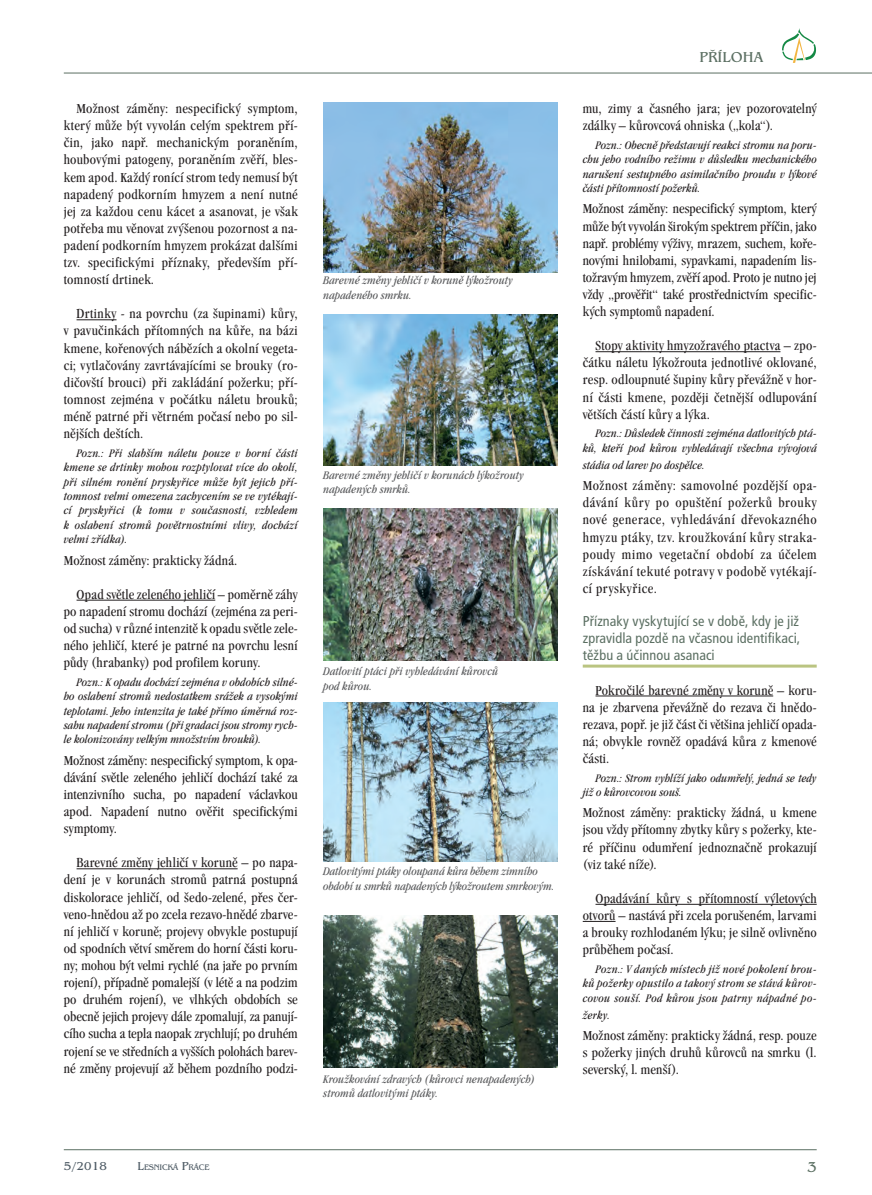
<style>
.page{position:relative;width:872px;height:1195px;background:#fff}
.page>*{position:absolute;margin:0;border:0;box-sizing:border-box;transform-origin:0 0}
.t1{font:15px "Benguiat CE";color:#5b6f62}
.t2{font:condensed 14.25px/17.1px "Garamond CE";letter-spacing:.015em;color:#231f20;text-align:justify}
.t3{font:condensed 14.25px/17.1px "Frutiger CE";letter-spacing:.005em;color:#5b6f62;text-align:justify}
.t4{font:italic condensed 12px/14.4px "Garamond CE";letter-spacing:.01em;color:#231f20;text-align:justify}
.t5{font:italic condensed 12px/14.4px "Garamond CE";letter-spacing:.01em;color:#57585a}
.t6{font:12px "Benguiat CE";color:#4c5963}
.t7{font:8.4px "Benguiat CE";letter-spacing:-.03em;color:#4c5963}
.s1{font-size:12px}
</style>
<div class="page">
<hr style="left:64px;top:1149px;width:752px;height:1px;background:#5b6f62">
<hr style="left:64px;top:73px;width:808px;height:1px;background:#5b6f62">
<svg style="left:782px;top:28px;width:34px;height:35px"></svg>
<hr style="left:77px;top:319px;width:39px;height:1px;background:#231f20">
<hr style="left:77px;top:600px;width:138px;height:1px;background:#231f20">
<hr style="left:77px;top:868px;width:161px;height:1px;background:#231f20">
<hr style="left:595px;top:351px;width:185px;height:1px;background:#231f20">
<hr style="left:583px;top:664px;width:233px;height:3px;background:#bac481">
<hr style="left:595px;top:696px;width:178px;height:1px;background:#231f20">
<hr style="left:595px;top:904px;width:221px;height:1px;background:#231f20">
<hr style="left:583px;top:921px;width:32px;height:1px;background:#231f20">
<img style="left:323px;top:102px;width:234px;height:170px">
<img style="left:323px;top:702px;width:234px;height:160px">
<img style="left:323px;top:315px;width:234px;height:151px">
<img style="left:323px;top:915px;width:234px;height:152px">
<img style="left:323px;top:509px;width:234px;height:151px">
<p class="t2" style="left:64px;top:100px;width:235px;text-indent:13px">Možnost záměny: nespecifický symptom, který může být vyvolán celým spektrem pří&shy;čin, jako např. mechanickým poraněním, houbovými patogeny, poraněním zvěří, bles&shy;kem apod. Každý ronící strom tedy nemusí být napadený podkorním hmyzem a není nutné jej za každou cenu kácet a asanovat, je však potřeba mu věnovat zvýšenou pozornost a na&shy;padení podkorním hmyzem prokázat dalšími tzv. specifickými příznaky, především pří&shy;tomností drtinek.</p>
<p class="t2" style="left:64px;top:306px;width:235px;text-indent:13px">Drtinky - na povrchu (za šupinami) kůry, v pavučinkách přítomných na kůře, na bázi kmene, kořenových nábězích a okolní vegeta&shy;ci; vytlačovány zavrtávajícími se brouky (ro&shy;dičovští brouci) při zakládání požerku; pří&shy;tomnost zejména v počátku náletu brouků; méně patrné při větrném počasí nebo po sil&shy;nějších deštích.</p>
<p class="t4" style="left:64px;top:446px;width:235px;text-indent:13px">Pozn.: Při slabším náletu pouze v horní části kmene se drtinky mohou rozptylovat více do okolí, při silném ronění pryskyřice může být jejich pří&shy;tomnost velmi omezena zachycením se ve vytékají&shy;cí pryskyřici (k tomu v současnosti, vzhledem k oslabení stromů povětrnostními vlivy, dochází velmi zřídka).</p>
<p class="t2" style="left:64px;top:552px;width:175px">Možnost záměny: prakticky žádná.</p>
<p class="t2" style="left:64px;top:586px;width:235px;text-indent:13px">Opad světle zeleného jehličí – poměrně záhy po napadení stromu dochází (zejména za peri&shy;od sucha) v různé intenzitě k opadu světle zele&shy;ného jehličí, které je patrné na povrchu lesní půdy (hrabanky) pod profilem koruny.</p>
<p class="t4" style="left:64px;top:675px;width:235px;text-indent:13px">Pozn.: K opadu dochází zejména v obdobích silné&shy;ho oslabení stromů nedostatkem srážek a vysokými teplotami. Jeho intenzita je také přímo úměrná roz&shy;sahu napadení stromu (při gradaci jsou stromy rych&shy;le kolonizovány velkým množstvím brouků).</p>
<p class="t2" style="left:64px;top:752px;width:235px">Možnost záměny: nespecifický symptom, k opa&shy;dávání světle zeleného jehličí dochází také za intenzivního sucha, po napadení václavkou apod. Napadení nutno ověřit specifickými symptomy.</p>
<p class="t2" style="left:64px;top:855px;width:235px;text-indent:13px">Barevné změny jehličí v koruně – po napa&shy;dení je v korunách stromů patrná postupná diskolorace jehličí, od šedo-zelené, přes čer&shy;veno-hnědou až po zcela rezavo-hnědé zbarve&shy;ní jehličí v koruně; projevy obvykle postupují od spodních větví směrem do horní části koru&shy;ny; mohou být velmi rychlé (na jaře po prvním rojení), případně pomalejší (v létě a na podzim po druhém rojení), ve vlhkých obdobích se obecně jejich projevy dále zpomalují, za panují&shy;cího sucha a tepla naopak zrychlují; po druhém rojení se ve středních a vyšších polohách barev&shy;né změny projevují až během pozdního podzi-</p>
<p class="t5" style="left:323px;top:274px;width:191px">Barevné změny jehličí v koruně lýkožrouty napadeného smrku.</p>
<p class="t5" style="left:323px;top:468px;width:202px">Barevné změny jehličí v korunách lýkožrouty napadených smrků.</p>
<p class="t5" style="left:323px;top:665px;width:176px">Datlovití ptáci při vyhledávání kůrovců pod kůrou.</p>
<p class="t5" style="left:323px;top:864px;width:232px">Datlovitými ptáky oloupaná kůra během zimního období u smrků napadených lýkožroutem smrkovým.</p>
<p class="t5" style="left:323px;top:1072px;width:213px">Kroužkování zdravých (kůrovci nenapadených) stromů datlovitými ptáky.</p>
<p class="t1" style="left:699px;top:49px;width:65px">Příloha</p>
<p class="t2" style="left:583px;top:100px;width:235px">mu, zimy a časného jara; jev pozorovatelný zdálky – kůrovcová ohniska („kola“).</p>
<p class="t4" style="left:583px;top:138px;width:235px;text-indent:13px">Pozn.: Obecně představují reakci stromu na poru&shy;chu jeho vodního režimu v důsledku mechanického narušení sestupného asimilačního proudu v lýkové části přítomností požerků.</p>
<p class="t2" style="left:583px;top:201px;width:235px">Možnost záměny: nespecifický symptom, který může být vyvolán širokým spektrem příčin, jako např. problémy výživy, mrazem, suchem, koře&shy;novými hnilobami, sypavkami, napadením lis&shy;tožravým hmyzem, zvěří apod. Proto je nutno jej vždy „prověřit“ také prostřednictvím specific&shy;kých symptomů napadení.</p>
<p class="t2" style="left:583px;top:338px;width:235px;text-indent:13px">Stopy aktivity hmyzožravého ptactva – zpo&shy;čátku náletu lýkožrouta jednotlivé oklované, resp. odloupnuté šupiny kůry převážně v hor&shy;ní části kmene, později četnější odlupování větších částí kůry a lýka.</p>
<p class="t4" style="left:583px;top:427px;width:235px;text-align:right">Pozn.: Důsledek činnosti zejména datlovitých ptá&shy;ků, kteří pod kůrou vyhledávají všechna vývojová</p>
<p class="t4" style="left:583px;top:458px;width:123px">stádia od larev po dospělce.</p>
<p class="t2" style="left:583px;top:477px;width:235px">Možnost záměny: samovolné pozdější opa&shy;dávání kůry po opuštění požerků brouky nové generace, vyhledávání dřevokazného hmyzu ptáky, tzv. kroužkování kůry straka&shy;poudy mimo vegetační období za účelem získávání tekuté potravy v podobě vytékají&shy;cí pryskyřice.</p>
<p class="t3" style="left:583px;top:613px;width:219px">Příznaky vyskytující se v době, kdy je již zpravidla pozdě na včasnou identifikaci, těžbu a účinnou asanaci</p>
<p class="t2" style="left:583px;top:682px;width:235px;text-indent:13px">Pokročilé barevné změny v koruně – koru&shy;na je zbarvena převážně do rezava či hnědo&shy;rezava, popř. je již část či většina jehličí opada&shy;ná; obvykle rovněž opadává kůra z kmenové části.</p>
<p class="t4" style="left:583px;top:771px;width:235px;text-indent:13px">Pozn.: Strom vyhlíží jako odumřelý, jedná se tedy již o kůrovcovou souš.</p>
<p class="t2" style="left:583px;top:805px;width:235px">Možnost záměny: prakticky žádná, u kmene jsou vždy přítomny zbytky kůry s požerky, kte&shy;ré příčinu odumření jednoznačně prokazují (viz také níže).</p>
<p class="t2" style="left:583px;top:890px;width:235px;text-indent:13px">Opadávání kůry s přítomností výletových otvorů – nastává při zcela porušeném, larvami a brouky rozhlodaném lýku; je silně ovlivněno průběhem počasí.</p>
<p class="t4" style="left:583px;top:962px;width:235px;text-indent:13px">Pozn.: V daných místech již nové pokolení brou&shy;ků požerky opustilo a takový strom se stává kůrov&shy;covou souší. Pod kůrou jsou patrny nápadné po-</p>
<p class="t4" style="left:583px;top:1008px;width:29px">žerky.</p>
<p class="t2" style="left:583px;top:1027px;width:235px">Možnost záměny: prakticky žádná, resp. pouze s požerky jiných druhů kůrovců na smrku (l. severský, l. menší).</p>
<p class="t6" style="left:64px;top:1159px;width:45px">5/2018</p>
<p class="t7" style="left:137px;top:1162px;width:74px"><span class="s1">L</span>ESNICKÁ <span class="s1">P</span>RÁCE</p>
<p class="t1" style="left:807px;top:1158px;width:11px">3</p>
</div>
